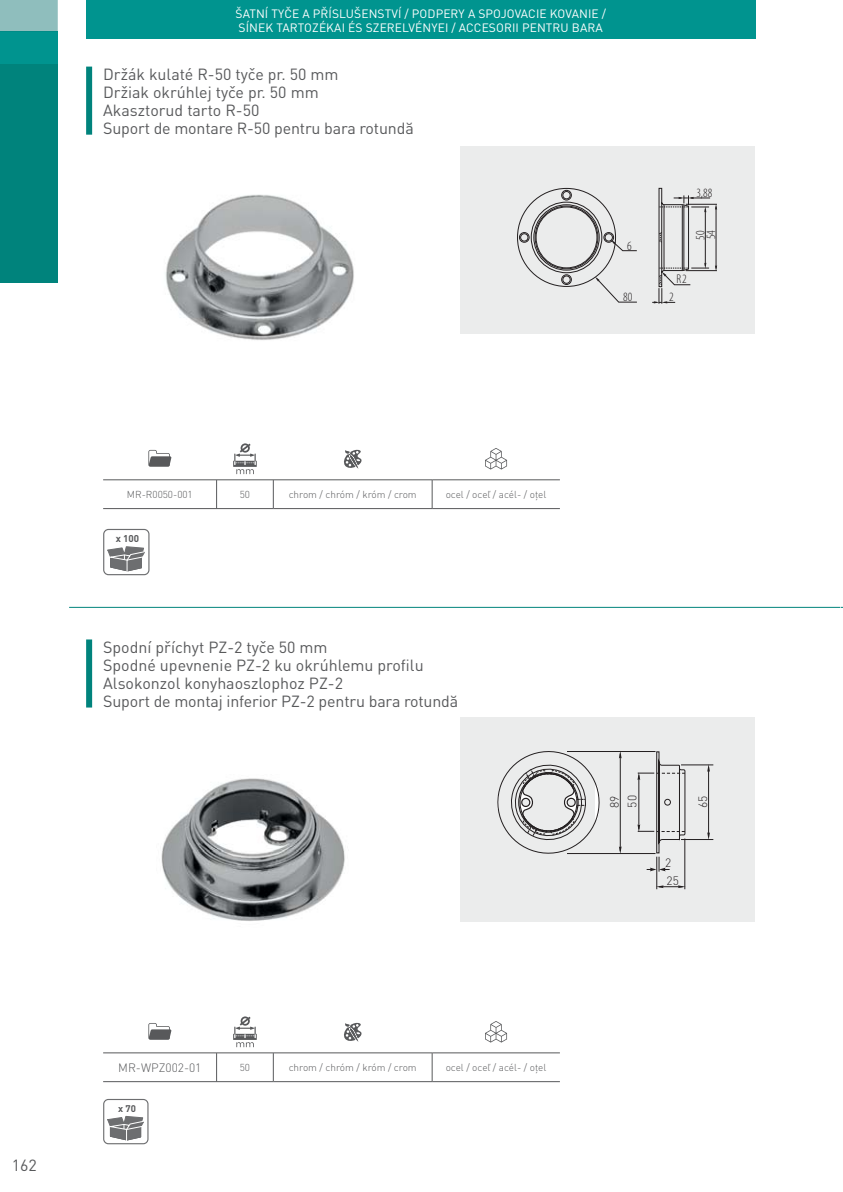
<style>
.page{position:relative;width:843px;height:1192px;background:#fff}
.page>*{position:absolute;margin:0;border:0;box-sizing:border-box;transform-origin:0 0}
.t1{font:16px/18px "DIN Pro";color:#58595b}
.t2{font:300 condensed 12.8px/10.6px "Myriad Pro";color:#231f20}
.t3{font:12px/14px "DIN Pro";letter-spacing:.01em;color:#fff}
.t4{font:300 12px "DIN Pro";color:#58595b}
.t5{font:300 12px/17.6px "DIN Pro";color:#231f20}
.t6{font:300 10px "DIN Pro";color:#58595b}
.t7{font:700 9.8px "DIN Pro";color:#58595b}
.t8{font:700 9.6px "DIN Pro";color:#58595b}
</style>
<div class="page">
<hr style="left:69px;top:607px;width:771px;height:1px;background:#00837c">
<div style="left:0;top:64px;width:58px;height:218px;background:#00837c"></div>
<div style="left:0;top:31px;width:58px;height:33px;background:#00948f"></div>
<div style="left:0;top:0;width:58px;height:31px;background:#8fbebd"></div>
<div style="left:86px;top:0;width:669px;height:38px;background:#00948f"></div>
<div style="left:86px;top:639px;width:6px;height:68px;background:#00837c"></div>
<div style="left:86px;top:67px;width:6px;height:68px;background:#00837c"></div>
<div style="left:460px;top:146px;width:295px;height:187px;background:#ebecec"></div>
<div style="left:536px;top:207px;width:61px;height:61px;border:1px solid #231f20;border-radius:50%"></div>
<div style="left:562px;top:191px;width:8px;height:8px;border:1px solid #231f20;border-radius:50%"></div>
<div style="left:520px;top:233px;width:8px;height:8px;border:1px solid #231f20;border-radius:50%"></div>
<div style="left:604px;top:233px;width:8px;height:8px;border:1px solid #231f20;border-radius:50%"></div>
<div style="left:562px;top:276px;width:8px;height:7px;border:1px solid #231f20;border-radius:50%"></div>
<div style="left:535px;top:206px;width:63px;height:63px;border:1px solid #231f20;border-radius:50%"></div>
<div style="left:533px;top:204px;width:66px;height:66px;border:1px solid #231f20;border-radius:50%"></div>
<div style="left:519px;top:232px;width:10px;height:10px;border:1px solid #231f20;border-radius:50%"></div>
<div style="left:561px;top:190px;width:10px;height:10px;border:1px solid #231f20;border-radius:50%"></div>
<div style="left:603px;top:232px;width:10px;height:10px;border:1px solid #231f20;border-radius:50%"></div>
<div style="left:561px;top:274px;width:10px;height:11px;border:1px solid #231f20;border-radius:50%"></div>
<div style="left:531px;top:202px;width:71px;height:71px;border:1px solid #231f20;border-radius:50%"></div>
<svg style="left:610px;top:240px;width:27px;height:11px"></svg>
<svg style="left:595px;top:276px;width:42px;height:26px"></svg>
<svg style="left:652px;top:188px;width:65px;height:116px"></svg>
<img style="left:165px;top:194px;width:189px;height:146px">
<div style="left:103px;top:529px;width:46px;height:46px;border:1px solid #6d6e70;border-radius:5px"></div>
<svg style="left:107px;top:546px;width:38px;height:26px"></svg>
<div style="left:460px;top:718px;width:295px;height:204px;background:#ebecec"></div>
<svg style="left:497px;top:751px;width:103px;height:103px"></svg>
<hr style="left:708px;top:767px;width:1px;height:70px;background:#231f20">
<hr style="left:620px;top:753px;width:1px;height:98px;background:#231f20">
<svg style="left:707px;top:765px;width:3px;height:7px"></svg>
<svg style="left:707px;top:832px;width:3px;height:7px"></svg>
<svg style="left:657px;top:885px;width:27px;height:3px"></svg>
<svg style="left:637px;top:751px;width:49px;height:120px"></svg>
<hr style="left:684px;top:838px;width:1px;height:51px;background:#231f20">
<hr style="left:656px;top:856px;width:1px;height:33px;background:#231f20">
<hr style="left:567px;top:751px;width:88px;height:1px;background:#231f20">
<hr style="left:567px;top:853px;width:88px;height:1px;background:#231f20">
<hr style="left:681px;top:764px;width:32px;height:1px;background:#231f20">
<hr style="left:681px;top:839px;width:32px;height:1px;background:#231f20">
<img style="left:161px;top:778px;width:184px;height:143px">
<div style="left:103px;top:1098px;width:45px;height:46px;border:1px solid #6d6e70;border-radius:5px"></div>
<svg style="left:107px;top:1115px;width:37px;height:26px"></svg>
<hr style="left:273px;top:508px;width:159px;height:1px;background:#58595b">
<svg style="left:216px;top:480px;width:1px;height:28px"></svg>
<svg style="left:273px;top:480px;width:1px;height:28px"></svg>
<hr style="left:103px;top:508px;width:170px;height:1px;background:#58595b">
<svg style="left:432px;top:480px;width:1px;height:28px"></svg>
<hr style="left:432px;top:508px;width:128px;height:1px;background:#58595b">
<hr style="left:103px;top:479px;width:329px;height:1px;background:#58595b">
<hr style="left:432px;top:479px;width:128px;height:1px;background:#58595b">
<svg style="left:148px;top:450px;width:23px;height:17px"></svg>
<svg style="left:233px;top:443px;width:24px;height:31px"></svg>
<svg style="left:344px;top:449px;width:17px;height:20px"></svg>
<svg style="left:485px;top:448px;width:22px;height:21px"></svg>
<hr style="left:273px;top:1081px;width:159px;height:1px;background:#58595b">
<svg style="left:216px;top:1053px;width:1px;height:28px"></svg>
<svg style="left:273px;top:1053px;width:1px;height:28px"></svg>
<hr style="left:103px;top:1081px;width:170px;height:1px;background:#58595b">
<svg style="left:432px;top:1053px;width:1px;height:28px"></svg>
<hr style="left:432px;top:1081px;width:128px;height:1px;background:#58595b">
<hr style="left:103px;top:1052px;width:329px;height:1px;background:#58595b">
<hr style="left:432px;top:1052px;width:128px;height:1px;background:#58595b">
<svg style="left:148px;top:1023px;width:23px;height:16px"></svg>
<svg style="left:233px;top:1016px;width:24px;height:31px"></svg>
<svg style="left:344px;top:1022px;width:17px;height:19px"></svg>
<svg style="left:485px;top:1021px;width:22px;height:21px"></svg>
<p class="t3" style="left:235px;top:8px;width:372px">ŠATNÍ TYČE A PŘÍSLUŠENSTVÍ / PODPERY A SPOJOVACIE KOVANIE /<br>SÍNEK TARTOZÉKAI ÉS SZERELVÉNYEI / ACCESORII PENTRU BARA</p>
<p class="t1" style="left:103px;top:67px;width:312px">Držák kulaté R-50 tyče pr. 50 mm<br>Držiak okrúhlej tyče pr. 50 mm<br>Akasztorud tarto R-50<br>Suport de montare R-50 pentru bara rotundă</p>
<p class="t2" style="left:696px;top:188px;width:17px">3,88</p>
<p class="t2" style="left:627px;top:241px;width:6px">6</p>
<p class="t2" style="left:696px;top:240px;width:11px;rotate:-90deg">50<br>54</p>
<p class="t2" style="left:676px;top:275px;width:12px">R 2</p>
<p class="t2" style="left:623px;top:292px;width:11px">80</p>
<p class="t2" style="left:669px;top:293px;width:6px">2</p>
<p class="t6" style="left:127px;top:491px;width:67px">MR-R0050-001</p>
<p class="t6" style="left:240px;top:491px;width:12px">50</p>
<p class="t6" style="left:289px;top:491px;width:129px">chrom / chróm / króm / crom</p>
<p class="t6" style="left:445px;top:491px;width:102px">ocel / oceľ / acél- / oţel</p>
<p class="t7" style="left:116px;top:534px;width:25px">x 100</p>
<p class="t1" style="left:103px;top:639px;width:356px">Spodní příchyt PZ-2 tyče 50 mm<br>Spodné upevnenie PZ-2 ku okrúhlemu profilu Alsokonzol konyhaoszlophoz PZ-2<br>Suport de montaj inferior PZ-2 pentru bara rotundă</p>
<p class="t5" style="left:607px;top:808px;width:14px;rotate:-90deg">89<br>50</p>
<p class="t5" style="left:665px;top:855px;width:8px">2</p>
<p class="t5" style="left:666px;top:873px;width:14px">25</p>
<p class="t5" style="left:695px;top:808px;width:14px;rotate:-90deg">65</p>
<p class="t1" style="left:12px;top:1158px;width:27px">162</p>
<p class="t4" style="left:118px;top:1063px;width:85px">MR-WPZ002-01</p>
<p class="t6" style="left:240px;top:1064px;width:12px">50</p>
<p class="t6" style="left:289px;top:1064px;width:129px">chrom / chróm / króm / crom</p>
<p class="t6" style="left:445px;top:1064px;width:102px">ocel / oceľ / acél- / oţel</p>
<p class="t8" style="left:118px;top:1104px;width:19px">x 70</p>
</div>
